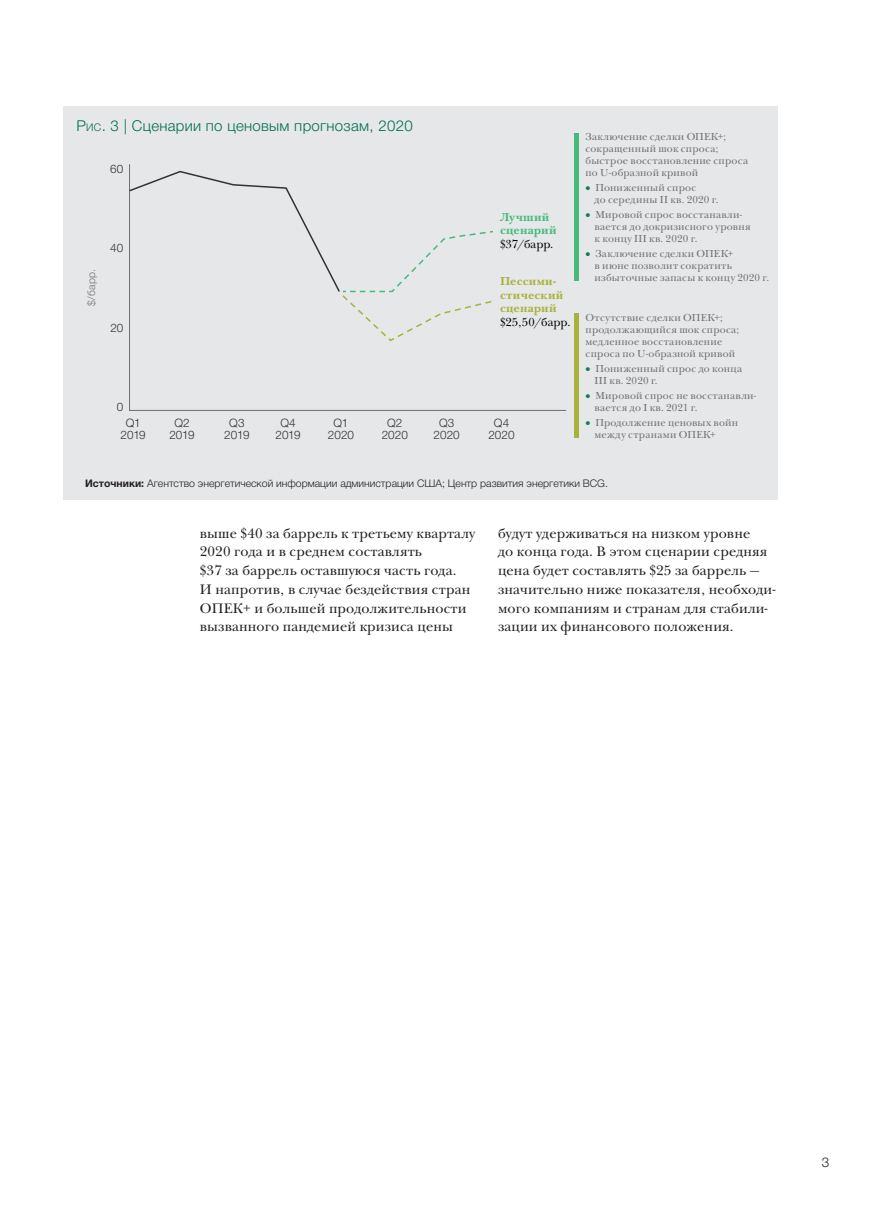
<style>
.page{position:relative;width:893px;height:1212px;background:#fff}
.page>*{position:absolute;margin:0;border:0;box-sizing:border-box;transform-origin:0 0}
.t1{font:300 15px "Helvetica Neue LTCYR";letter-spacing:.02em;color:#006e51}
.t2{font:14.25px/18.8px "New Baskerville ITC";letter-spacing:.01em;color:#231f20}
.t3{font:300 13.5px "Helvetica Neue LTCYR";color:#231f20}
.t4{font:700 12px/13.5px "New Baskerville ITC";letter-spacing:.01em;color:#a8b238}
.t5{font:12px "New Baskerville ITC";color:#040503}
.t6{font:700 12px/13.5px "New Baskerville ITC";letter-spacing:.01em;color:#45ba7c}
.t7{font:300 11.7px/12.5px "Helvetica Neue LTCYR";color:#313232;text-align:center}
.t8{font:10.5px/12px "New Baskerville ITC";letter-spacing:.02em;color:#707071}
.t9{font:300 10.5px "Helvetica Neue LTCYR";color:#231f20}
.t10{font:300 10.5px "Helvetica Neue LTCYR";color:#707071}
.s1{font-style:inherit}
.s2{font-size:10.5px}
.s3{font-family:"Henderson BCG Sans";font-weight:700;color:#117c57}
.s4{font-weight:700}
</style>
<div class="page">
<div style="left:64px;top:106px;width:714px;height:394px;background:#e6e7e9"></div>
<svg style="left:129px;top:164px;width:438px;height:247px"></svg>
<svg style="left:129px;top:170px;width:366px;height:172px"></svg>
<div style="left:574px;top:133px;width:5px;height:147px;background:#45ba7c"></div>
<div style="left:574px;top:314px;width:5px;height:124px;background:#a8b238"></div>
<h1 class="t1" style="left:77px;top:117px;width:338px"><span class="s1">Р</span><span class="s2">ис</span><span class="s1">. 3 |</span> Сценарии по ценовым прогнозам, 2020</h1>
<p class="t7" style="left:110px;top:162px;width:15px">60</p>
<p class="t10" style="left:86px;top:306px;width:38px;rotate:-90deg">$/барр.</p>
<p class="t7" style="left:110px;top:242px;width:15px">40</p>
<p class="t7" style="left:110px;top:321px;width:15px">20</p>
<p class="t6" style="left:500px;top:210px;width:58px">Лучший сценарий</p>
<p class="t5" style="left:500px;top:236px;width:55px">$37/барр.</p>
<p class="t4" style="left:500px;top:275px;width:65px">Пессими&shy;стический сценарий</p>
<p class="t5" style="left:500px;top:315px;width:72px">$25,50/барр.</p>
<p class="t7" style="left:117px;top:401px;width:8px">0</p>
<p class="t7" style="left:121px;top:416px;width:27px">Q1<br>2019</p>
<p class="t7" style="left:169px;top:416px;width:27px">Q2<br>2019</p>
<p class="t7" style="left:224px;top:416px;width:27px">Q3<br>2019</p>
<p class="t7" style="left:275px;top:416px;width:27px">Q4<br>2019</p>
<p class="t7" style="left:328px;top:416px;width:28px">Q1<br>2020</p>
<p class="t7" style="left:382px;top:416px;width:28px">Q2<br>2020</p>
<p class="t7" style="left:434px;top:416px;width:28px">Q3<br>2020</p>
<p class="t7" style="left:488px;top:416px;width:28px">Q4<br>2020</p>
<p class="t8" style="left:586px;top:131px;width:164px">Заключение сделки ОПЕК+; сокращенный шок спроса; быстрое восстановление спроса по U-образной кривой</p>
<p class="t8" style="left:595px;top:182px;width:126px;text-indent:-9px"><span class="s3">•</span> Пониженный спрос<br>до середины II кв. 2020 г.</p>
<p class="t8" style="left:595px;top:209px;width:158px;text-indent:-9px"><span class="s3">•</span> Мировой спрос восстанавли&shy;вается до докризисного уровня к концу III кв. 2020 г.</p>
<p class="t8" style="left:595px;top:248px;width:176px;text-indent:-9px"><span class="s3">•</span> Заключение сделки ОПЕК+<br>в июне позволит сократить избыточные запасы к концу 2020 г.</p>
<p class="t8" style="left:586px;top:312px;width:155px">Отсутствие сделки ОПЕК+; продолжающийся шок спроса; медленное восстановление спроса по U-образной кривой</p>
<p class="t8" style="left:595px;top:363px;width:149px;text-indent:-9px"><span class="s3">•</span> Пониженный спрос до конца<br>III кв. 2020 г.</p>
<p class="t8" style="left:595px;top:390px;width:163px;text-indent:-9px"><span class="s3">•</span> Мировой спрос не восстанавли&shy;вается до I кв. 2021 г.</p>
<p class="t8" style="left:595px;top:417px;width:145px;text-indent:-9px"><span class="s3">•</span> Продолжение ценовых войн между странами ОПЕК+</p>
<p class="t9" style="left:85px;top:478px;width:524px"><span class="s4">Источники:</span> Агентство энергетической информации администрации США; Центр развития энергетики BCG.</p>
<h2 class="t2" style="left:200px;top:524px;width:277px">выше $40 за баррель к третьему кварталу 2020 года и в среднем составлять<br>$37 за баррель оставшуюся часть года.<br>И напротив, в случае бездействия стран ОПЕК+ и большей продолжительности вызванного пандемией кризиса цены</h2>
<h2 class="t2" style="left:498px;top:524px;width:279px">будут удерживаться на низком уровне<br>до конца года. В этом сценарии средняя цена будет составлять $25 за баррель — значительно ниже показателя, необходи&shy;мого компаниям и странам для стабили&shy;зации их финансового положения.</h2>
<p class="t3" style="left:822px;top:1155px;width:9px">3</p>
</div>
